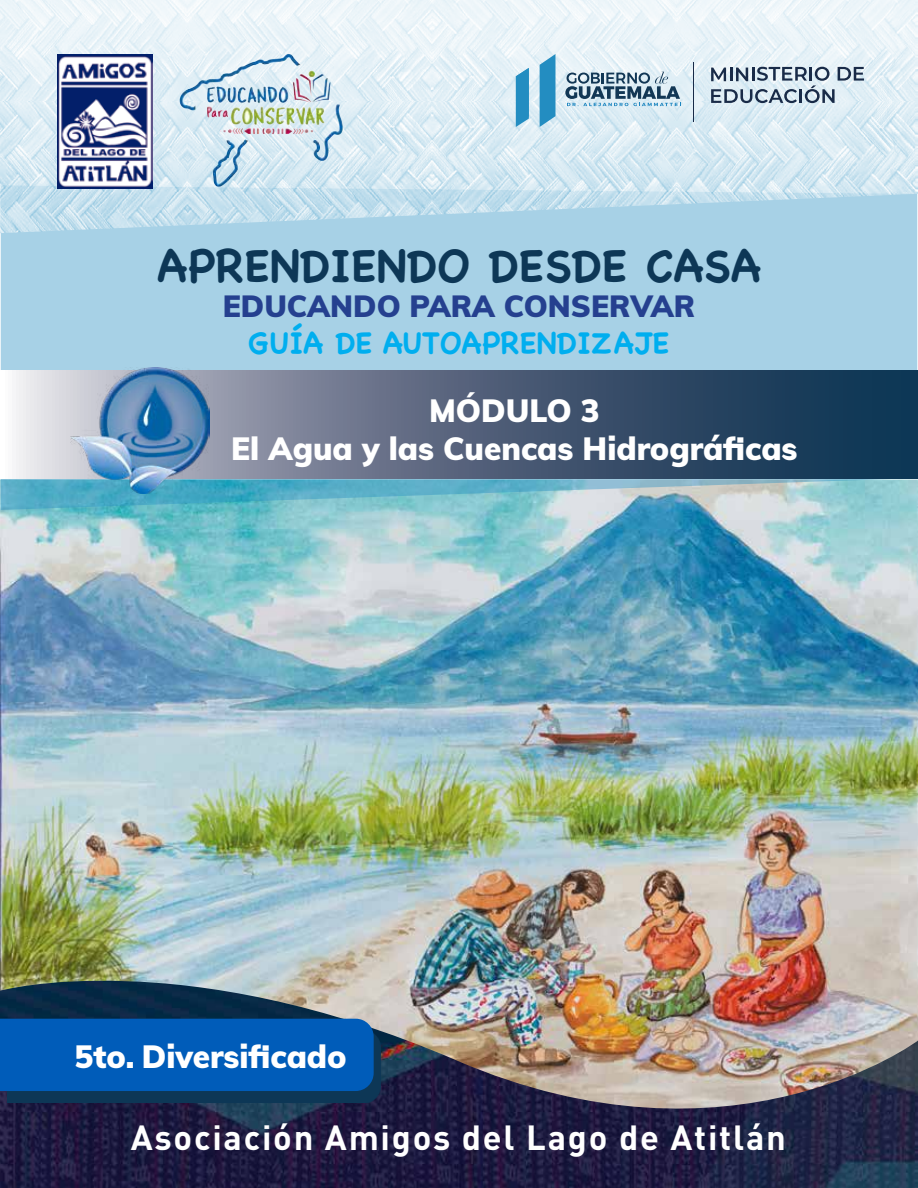
<style>
.page{position:relative;width:918px;height:1188px;background:#fff}
.page>*{position:absolute;margin:0;border:0;box-sizing:border-box;transform-origin:0 0}
.t1{font:700 45px "Chalkboard";color:#0d3756}
.t2{font:700 34.5px "DIN Pro";letter-spacing:.05em;color:#fff}
.t3{font:900 31.5px/37.8px "Muli";color:#fff;text-align:center}
.t4{font:900 30px "Muli";color:#25408f}
.t5{font:700 30px "Chalkboard";color:#00aeef}
</style>
<div class="page">
<img style="left:0;top:1110px;width:918px;height:78px">
<img style="left:0;top:480px;width:918px;height:630px">
<svg style="left:1px;top:233px;width:916px;height:277px;background:#9fcce0"></svg>
<img style="left:0;top:0;width:918px;height:101px">
<img style="left:0;top:101px;width:918px;height:132px">
<div style="left:7px;top:1030px;width:373px;height:73px;background:#0d3756"></div>
<div style="left:0;top:1019px;width:374px;height:72px;background:#005cb9"></div>
<img style="left:57px;top:54px;width:95px;height:135px">
<img style="left:237px;top:54px;width:51px;height:16px">
<hr style="left:694px;top:63px;width:1px;height:59px;background:#192b48">
<svg style="left:711px;top:67px;width:153px;height:36px;background:#a7b6c3"></svg>
<svg style="left:516px;top:68px;width:13px;height:59px"></svg>
<svg style="left:540px;top:54px;width:15px;height:73px"></svg>
<svg style="left:565px;top:72px;width:116px;height:34px;background:#95aebe"></svg>
<svg style="left:1px;top:371px;width:917px;height:107px;background:#54677f"></svg>
<img style="left:70px;top:368px;width:140px;height:125px">
<h1 class="t1" style="left:157px;top:239px;width:605px">APRENDIENDO DESDE CASA</h1>
<p class="t4" style="left:223px;top:284px;width:474px">EDUCANDO PARA CONSERVAR</p>
<p class="t5" style="left:248px;top:325px;width:423px">GUÍA DE AUTOAPRENDIZAJE</p>
<p class="t3" style="left:231px;top:390px;width:568px">MÓDULO 3<br>El Agua y las Cuencas Hidrográficas</p>
<p class="t3" style="left:75px;top:1036px;width:274px">5to. Diversificado</p>
<p class="t2" style="left:131px;top:1109px;width:657px">Asociación Amigos del Lago de Atitlán</p>
</div>
